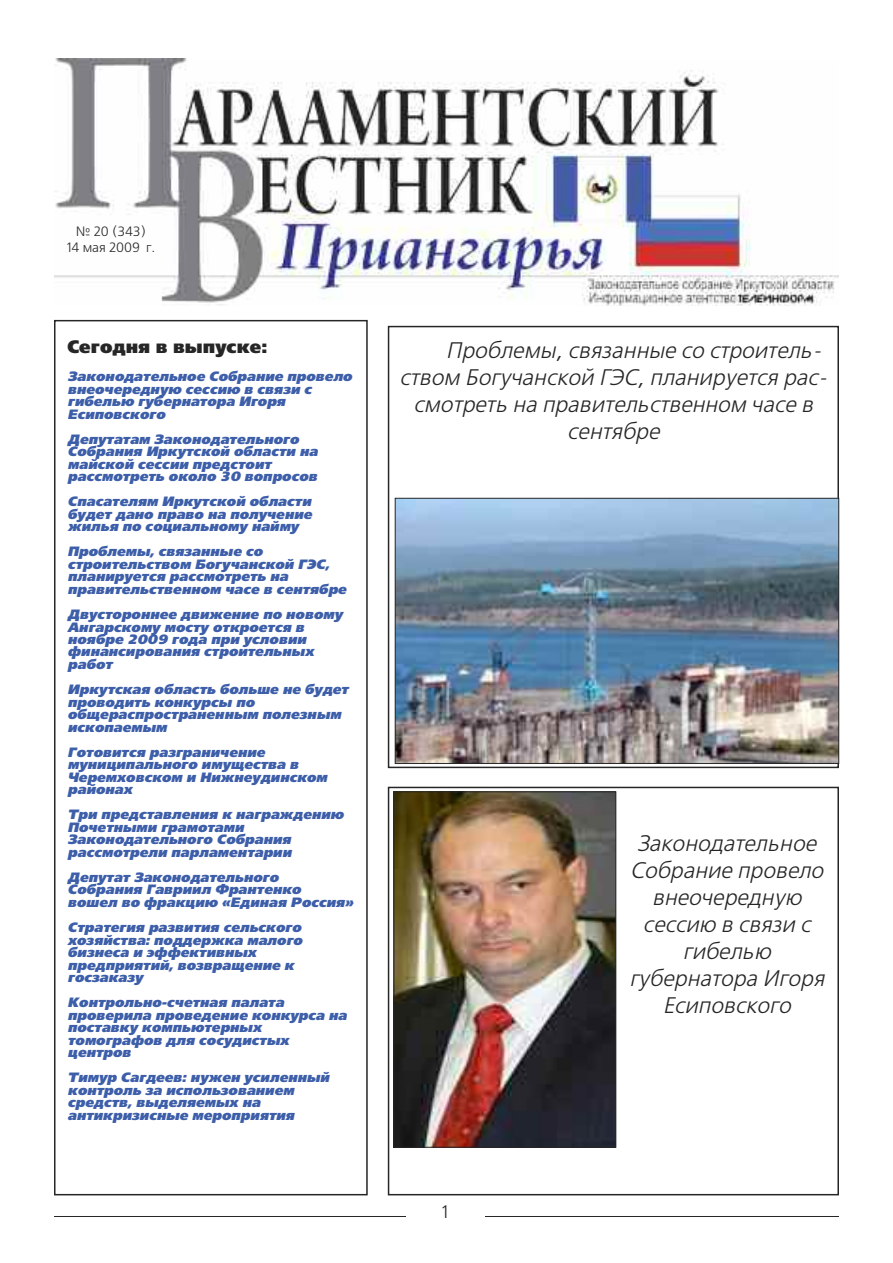
<style>
.page{position:relative;width:893px;height:1263px;background:#fff}
.page>*{position:absolute;margin:0;border:0;box-sizing:border-box;transform-origin:0 0}
.t1{font:italic 22.5px/27px "Free Set C";color:#272627;text-align:center}
.t2{font:18px "Free Set Black C";color:#272627}
.t3{font:18px "Free Set C";color:#272627}
.t4{font:italic 13.5px/12.5px "Free Set Black C";color:#3d5ea9}
.t5{font:13.5px/16.2px "Free Set C";color:#272627;text-align:center}
</style>
<div class="page">
<hr style="left:54px;top:1216px;width:785px;height:1px;background:#272627">
<div style="left:388px;top:787px;width:451px;height:408px;border:2px solid #272627"></div>
<div style="left:406px;top:1204px;width:79px;height:27px;background:#fff"></div>
<div style="left:54px;top:320px;width:314px;height:875px;border:2px solid #272627"></div>
<div style="left:388px;top:326px;width:451px;height:442px;border:2px solid #272627"></div>
<img style="left:397px;top:500px;width:440px;height:262px">
<div style="left:395px;top:498px;width:444px;height:266px;border:1px solid #272627"></div>
<img style="left:396px;top:794px;width:218px;height:351px">
<div style="left:394px;top:792px;width:222px;height:355px;border:1px solid #272627"></div>
<img style="left:54px;top:59px;width:785px;height:247px">
<p class="t5" style="left:67px;top:223px;width:90px">№ 20 (343)<br>14 мая 2009 г.</p>
<h2 class="t2" style="left:68px;top:336px;width:202px">Сегодня в выпуске:</h2>
<p class="t4" style="left:68px;top:370px;width:286px">Законодательное Собрание провело внеочередную сессию в связи с гибелью губернатора Игоря<br>Есиповского</p>
<p class="t4" style="left:68px;top:433px;width:252px">Депутатам Законодательного<br>Собрания Иркутской области на майской сессии предстоит рассмотреть около 30 вопросов</p>
<p class="t4" style="left:68px;top:495px;width:246px;text-align:justify">Спасателям Иркутской области будет дано право на получение жилья по социальному найму</p>
<p class="t4" style="left:68px;top:546px;width:280px">Проблемы, связанные со строительством Богучанской ГЭС, планируется рассмотреть на правительственном часе в сентябре</p>
<p class="t4" style="left:68px;top:608px;width:276px">Двустороннее движение по новому<br>Ангарскому мосту откроется в ноябре 2009 года при условии финансирования строительных работ</p>
<p class="t4" style="left:68px;top:683px;width:282px">Иркутская область больше не будет проводить конкурсы по общераспространенным полезным ископаемым</p>
<p class="t4" style="left:68px;top:746px;width:261px">Готовится разграничение муниципального имущества в<br>Черемховском и Нижнеудинском районах</p>
<p class="t4" style="left:68px;top:808px;width:278px">Три представления к награждению<br>Почетными грамотами<br>Законодательного Собрания рассмотрели парламентарии</p>
<p class="t4" style="left:68px;top:871px;width:287px">Депутат Законодательного<br>Собрания Гавриил Франтенко вошел во фракцию «Единая Россия»</p>
<p class="t4" style="left:68px;top:921px;width:236px">Стратегия развития сельского хозяйства: поддержка малого бизнеса и эффективных предприятий, возвращение к госзаказу</p>
<p class="t4" style="left:68px;top:996px;width:281px">Контрольно-счетная палата проверила проведение конкурса на поставку компьютерных томографов для сосудистых центров</p>
<p class="t4" style="left:68px;top:1071px;width:263px">Тимур Сагдеев: нужен усиленный контроль за использованием средств, выделяемых на антикризисные мероприятия</p>
<h1 class="t1" style="left:446px;top:337px;width:381px">Проблемы, связанные со строитель-</h1>
<h1 class="t1" style="left:399px;top:364px;width:433px">ством Богучанской ГЭС, планируется рас-</h1>
<h1 class="t1" style="left:414px;top:391px;width:404px">смотреть на правительственном часе в</h1>
<h1 class="t1" style="left:567px;top:418px;width:97px">сентябре</h1>
<h2 class="t3" style="left:442px;top:1201px;width:8px">1</h2>
<h1 class="t1" style="left:629px;top:830px;width:200px">Законодательное<br>Собрание провело внеочередную сессию в связи с гибелью губернатора Игоря<br>Есиповского</h1>
</div>
